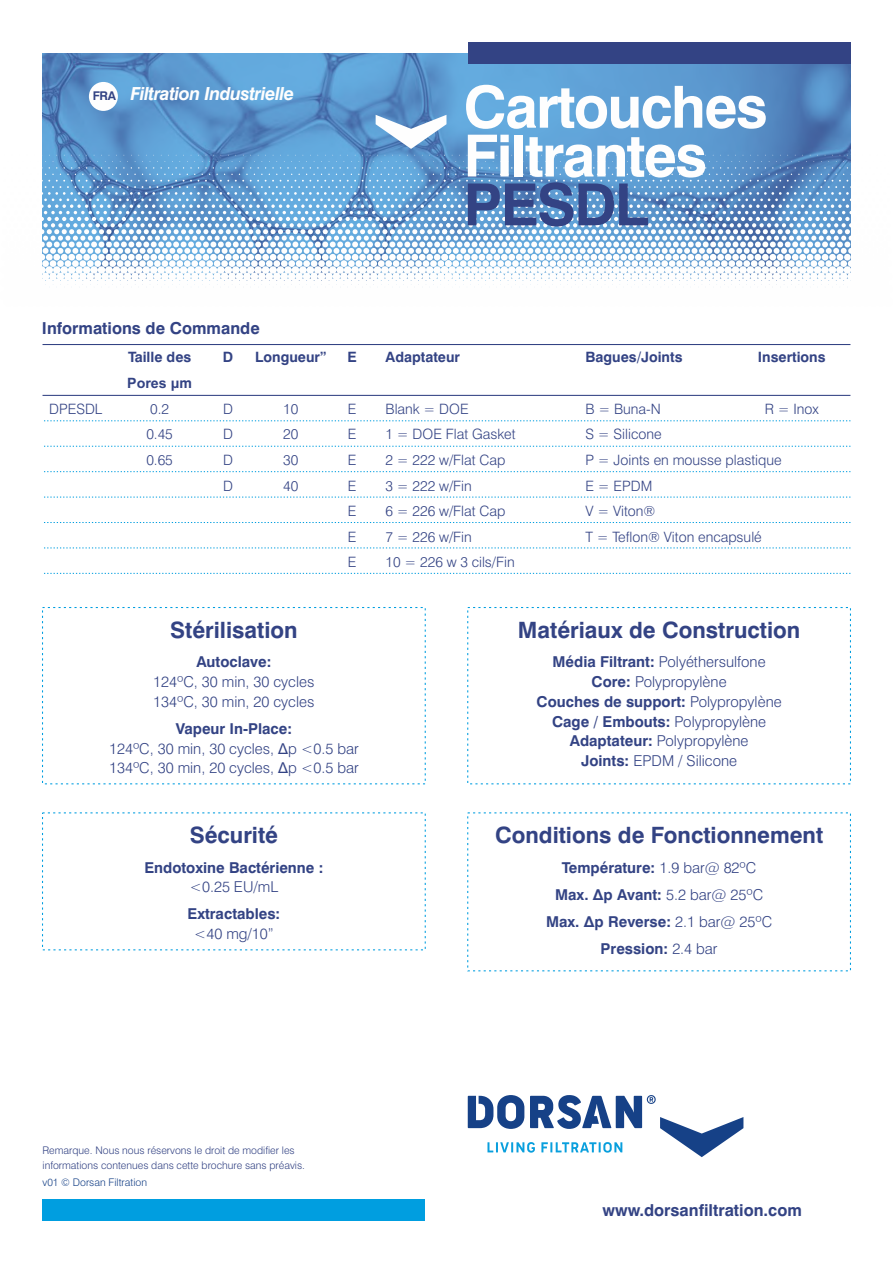
<style>
.page{position:relative;width:893px;height:1263px;background:#fff}
.page>*{position:absolute;margin:0;border:0;box-sizing:border-box;transform-origin:0 0}
.t1{font:700 58.2px/48.8px "Swiss 721 BT";letter-spacing:-.03em;color:#fefefe}
.t2{font:700 58.2px "Swiss 721 BT";letter-spacing:-.03em;color:#334384}
.t3{font:700 22.5px "Swiss 721 BT";color:#334384}
.t4{font:italic 700 18px "Swiss 721 BT";letter-spacing:-.03em;color:#fefefe}
.t5{font:700 16.5px "Swiss 721 BT";color:#334384}
.t6{font:300 15px/19.8px "Swiss 721 BT";color:#334384;text-align:center}
.t7{font:700 15px/27px "Swiss 721 BT";color:#334384;text-align:center}
.t8{font:300 14.25px "Swiss 721 BT";color:#334384}
.t9{font:700 14.25px "Swiss 721 BT";color:#334384}
.t10{font:700 14.25px "Arial";color:#334384}
.t11{font:300 10.5px/14.4px "Swiss 721 BT";color:#334384}
.t12{font:300 10.5px "Swiss 721 BT";color:#164187}
.s1{font-style:normal;font-size:12px;color:#334384}
.s2{font-family:"Swiss 721 BT"}
.s3{font-weight:700}
.s4{font-family:"Arial";font-weight:400}
.s5{font-weight:300}
.s6{font-family:"Arial"}
</style>
<div class="page">
<svg style="left:43px;top:53px;width:807px;height:102px;background:#5a97ce"></svg>
<svg style="left:453px;top:155px;width:398px;height:130px"></svg>
<svg style="left:42px;top:155px;width:411px;height:133px"></svg>
<div style="left:468px;top:43px;width:382px;height:21px;background:#334384"></div>
<div style="left:43px;top:1199px;width:382px;height:21px;background:#009ee0"></div>
<svg style="left:44px;top:522px;width:806px;height:1px"></svg>
<svg style="left:44px;top:497px;width:806px;height:1px"></svg>
<svg style="left:44px;top:471px;width:806px;height:1px"></svg>
<svg style="left:44px;top:446px;width:806px;height:1px"></svg>
<svg style="left:44px;top:420px;width:806px;height:1px"></svg>
<hr style="left:43px;top:395px;width:807px;height:1px;background:#334384">
<hr style="left:43px;top:344px;width:807px;height:1px;background:#334384">
<svg style="left:44px;top:548px;width:806px;height:1px"></svg>
<svg style="left:468px;top:1095px;width:275px;height:62px"></svg>
<svg style="left:376px;top:115px;width:70px;height:34px"></svg>
<svg style="left:44px;top:573px;width:806px;height:1px"></svg>
<div style="left:89px;top:82px;width:29px;height:29px;background:#fefefe;border-radius:50%"></div>
<p class="t4" style="left:93px;top:86px;width:203px"><span class="s1">FRA</span> Filtration Industrielle</p>
<h1 class="t1" style="left:463px;top:88px;width:306px">Cartouches<br>Filtrantes</h1>
<h1 class="t2" style="left:463px;top:181px;width:187px">PESDL</h1>
<p class="t5" style="left:42px;top:321px;width:219px">Informations de Commande</p>
<p class="t9" style="left:128px;top:352px;width:65px">Taille des</p>
<p class="t9" style="left:223px;top:352px;width:12px">D</p>
<p class="t9" style="left:255px;top:352px;width:73px">Longueur”</p>
<p class="t9" style="left:348px;top:352px;width:11px">E</p>
<p class="t9" style="left:386px;top:352px;width:76px">Adaptateur</p>
<p class="t9" style="left:585px;top:352px;width:98px">Bagues/Joints</p>
<p class="t9" style="left:758px;top:352px;width:69px">Insertions</p>
<p class="t10" style="left:127px;top:378px;width:66px">Pores μ<span class="s2">m</span></p>
<p class="t8" style="left:49px;top:403px;width:55px">DPESDL</p>
<p class="t8" style="left:150px;top:403px;width:20px">0.2</p>
<p class="t8" style="left:223px;top:403px;width:11px">D</p>
<p class="t8" style="left:283px;top:403px;width:17px">10</p>
<p class="t8" style="left:348px;top:403px;width:10px">E</p>
<p class="t8" style="left:386px;top:403px;width:85px">Blank = DOE</p>
<p class="t8" style="left:585px;top:403px;width:77px">B = Buna-N</p>
<p class="t8" style="left:765px;top:403px;width:56px">R = Inox</p>
<p class="t8" style="left:146px;top:428px;width:28px">0.45</p>
<p class="t8" style="left:223px;top:428px;width:11px">D</p>
<p class="t8" style="left:283px;top:428px;width:17px">20</p>
<p class="t8" style="left:348px;top:428px;width:10px">E</p>
<p class="t8" style="left:386px;top:428px;width:132px">1 = DOE Flat Gasket</p>
<p class="t8" style="left:585px;top:428px;width:78px">S = Silicone</p>
<p class="t8" style="left:146px;top:454px;width:28px">0.65</p>
<p class="t8" style="left:223px;top:454px;width:11px">D</p>
<p class="t8" style="left:283px;top:454px;width:17px">30</p>
<p class="t8" style="left:348px;top:454px;width:10px">E</p>
<p class="t8" style="left:386px;top:454px;width:121px">2 = 222 w/Flat Cap</p>
<p class="t8" style="left:585px;top:454px;width:198px">P = Joints en mousse plastique</p>
<p class="t8" style="left:223px;top:480px;width:11px">D</p>
<p class="t8" style="left:283px;top:480px;width:17px">40</p>
<p class="t8" style="left:348px;top:480px;width:10px">E</p>
<p class="t8" style="left:386px;top:480px;width:88px">3 = 222 w/Fin</p>
<p class="t8" style="left:585px;top:480px;width:68px">E = EPDM</p>
<p class="t8" style="left:348px;top:505px;width:10px">E</p>
<p class="t8" style="left:386px;top:505px;width:121px">6 = 226 w/Flat Cap</p>
<p class="t8" style="left:585px;top:505px;width:71px">V = Viton®</p>
<p class="t8" style="left:348px;top:531px;width:10px">E</p>
<p class="t8" style="left:386px;top:531px;width:88px">7 = 226 w/Fin</p>
<p class="t8" style="left:585px;top:531px;width:178px">T = Teflon® Viton encapsulé</p>
<p class="t8" style="left:348px;top:557px;width:10px">E</p>
<p class="t8" style="left:386px;top:557px;width:131px">10 = 226 w 3 cils/Fin</p>
<h2 class="t3" style="left:170px;top:621px;width:129px">Stérilisation</h2>
<p class="t7" style="left:196px;top:650px;width:77px">Autoclave:</p>
<p class="t6" style="left:153px;top:673px;width:163px;text-align:left">124ºC, 30 min, 30 cycles<br>134ºC, 30 min, 20 cycles</p>
<p class="t6" style="left:109px;top:720px;width:251px"><span class="s3">Vapeur In-Place:<br></span>124ºC, 30 min, 30 cycles, <span class="s4">Δ</span>p &lt;0.5 bar<br>134ºC, 30 min, 20 cycles, <span class="s4">Δ</span>p &lt;0.5 bar</p>
<h2 class="t3" style="left:190px;top:826px;width:90px">Sécurité</h2>
<p class="t7" style="left:144px;top:855px;width:180px">Endotoxine Bactérienne :</p>
<p class="t6" style="left:190px;top:878px;width:90px">&lt;0.25 EU/mL</p>
<p class="t7" style="left:188px;top:902px;width:94px">Extractables:</p>
<p class="t6" style="left:194px;top:925px;width:81px">&lt;40 mg/10”</p>
<p class="t11" style="left:43px;top:1144px;width:264px">Remarque. Nous nous réservons le droit de modifier les informations contenues dans cette brochure sans préavis.</p>
<p class="t12" style="left:42px;top:1178px;width:106px">v01 © Dorsan Filtration</p>
<h2 class="t3" style="left:518px;top:621px;width:284px">Matériaux de Construction</h2>
<p class="t6" style="left:536px;top:653px;width:247px"><span class="s3">Média Filtrant:</span> Polyéthersulfone<br><span class="s3">Core:</span> Polypropylène<br><span class="s3">Couches de support:</span> Polypropylène<br><span class="s3">Cage / Embouts:</span> Polypropylène<br><span class="s3">Adaptateur:</span> Polypropylène<br><span class="s3">Joints:</span> EPDM / Silicone</p>
<h2 class="t3" style="left:495px;top:826px;width:330px">Conditions de Fonctionnement</h2>
<p class="t7" style="left:546px;top:855px;width:228px">Température: <span class="s5">1.9 bar@ 82ºC<br></span>Max. <span class="s6">Δ</span>p Avant: <span class="s5">5.2 bar@ 25ºC<br></span>Max. <span class="s6">Δ</span>p Reverse: <span class="s5">2.1 bar@ 25ºC<br></span>Pression: <span class="s5">2.4 bar</span></p>
<p class="t5" style="left:603px;top:1203px;width:201px">www.dorsanfiltration.com</p>
</div>
